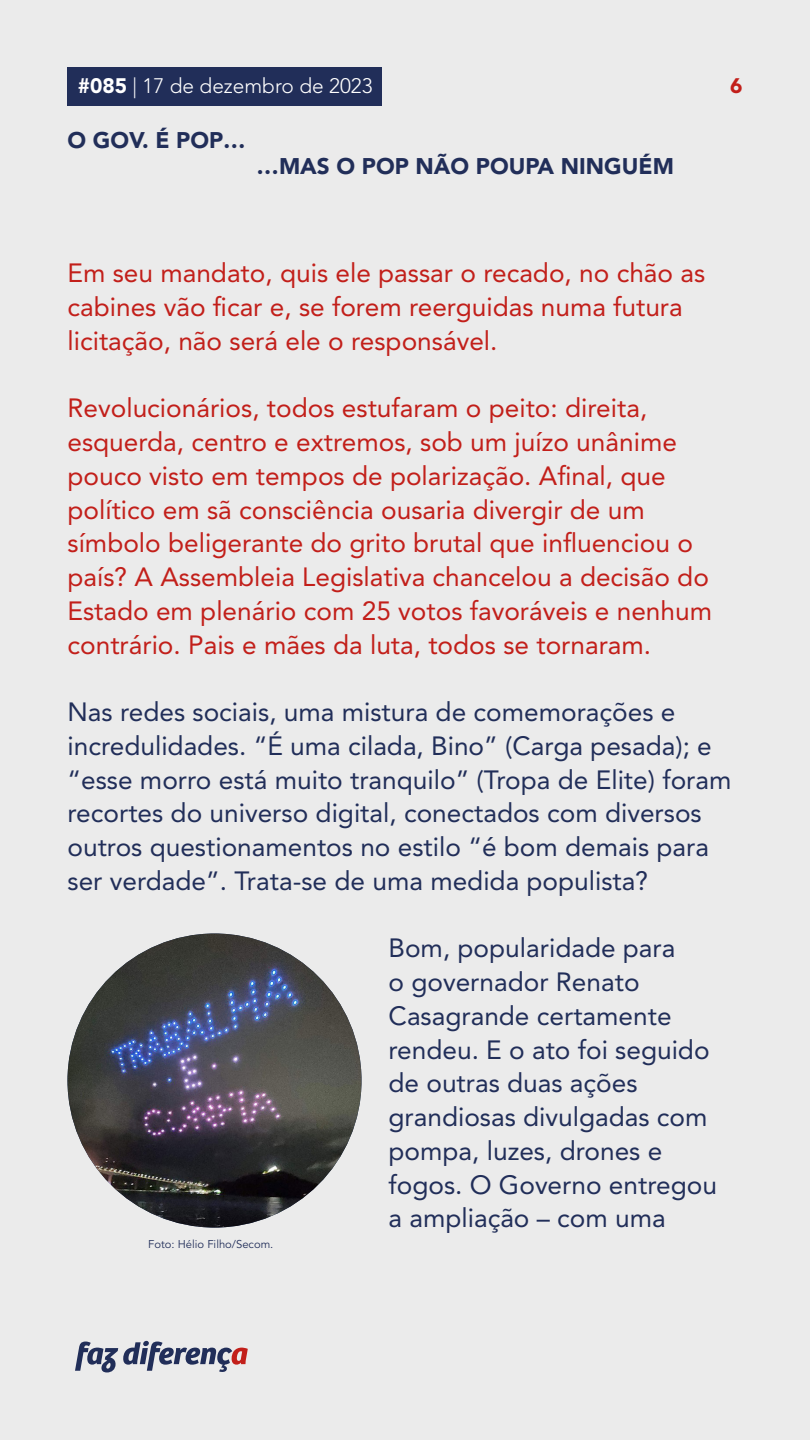
<style>
.page{position:relative;width:810px;height:1440px;background:#ebebeb}
.page>*{position:absolute;margin:0;border:0;box-sizing:border-box;transform-origin:0 0}
.TEXTO{font:26.25px/33.8px "Avenir LT Std";color:#c21f1a}
.TEXTO-2{font:26.25px/33.8px "Avenir LT Std";color:#212e59}
.TITULO-TOPO{font:900 22.5px "Avenir LT Std";color:#212e59}
.t1{font:300 20.92px "Avenir LT Std";color:#fff}
.t2{font:900 20.92px "Avenir LT Std";color:#c21f1a}
.LEGENDA{font:11.25px "Avenir LT Std";color:#212e59}
.s1{font-weight:900}
</style>
<div class="page">
<div style="left:68px;top:68px;width:314px;height:38px;background:#212e59"></div>
<svg style="left:75px;top:1341px;width:173px;height:31px"></svg>
<img style="left:68px;top:934px;width:294px;height:294px;border-radius:147px">
<p class="t1" style="left:78px;top:74px;width:297px"><span class="s1">#085</span> | 17 de dezembro de 2023</p>
<p class="t2" style="left:730px;top:74px;width:14px">6</p>
<p class="TITULO-TOPO" style="left:68px;top:126px;width:180px">O GOV. É POP…</p>
<p class="TITULO-TOPO" style="left:256px;top:152px;width:419px">…MAS O POP NÃO POUPA NINGUÉM</p>
<p class="TEXTO" style="left:68px;top:257px;width:639px">Em seu mandato, quis ele passar o recado, no chão as cabines vão ficar e, se forem reerguidas numa futura licitação, não será ele o responsável.</p>
<p class="TEXTO" style="left:68px;top:392px;width:646px">Revolucionários, todos estufaram o peito: direita, esquerda, centro e extremos, sob um juízo unânime pouco visto em tempos de polarização. Afinal, que político em sã consciência ousaria divergir de um símbolo beligerante do grito brutal que influenciou o país? A Assembleia Legislativa chancelou a decisão do Estado em plenário com 25 votos favoráveis e nenhum contrário. Pais e mães da luta, todos se tornaram.</p>
<p class="TEXTO-2" style="left:68px;top:695px;width:665px">Nas redes sociais, uma mistura de comemorações e incredulidades. “É uma cilada, Bino” (Carga pesada); e “esse morro está muito tranquilo” (Tropa de Elite) foram recortes do universo digital, conectados com diversos outros questionamentos no estilo “é bom demais para ser verdade”. Trata-se de uma medida populista?</p>
<p class="LEGENDA" style="left:148px;top:1238px;width:127px">Foto: Hélio Filho/Secom.</p>
<p class="TEXTO-2" style="left:389px;top:932px;width:330px">Bom, popularidade para<br>o governador Renato<br>Casagrande certamente rendeu. E o ato foi seguido de outras duas ações grandiosas divulgadas com pompa, luzes, drones e fogos. O Governo entregou a ampliação – com uma</p>
</div>
